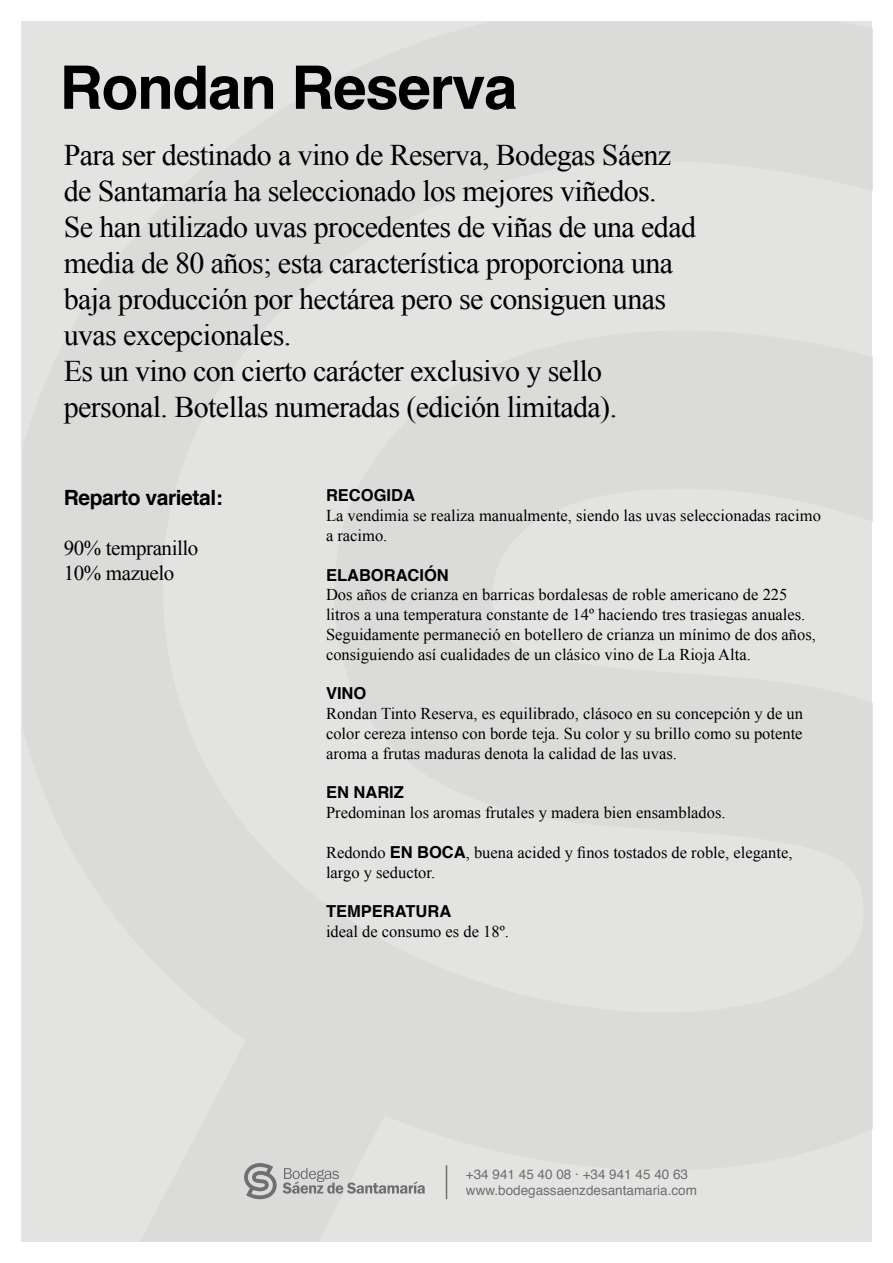
<style>
.page{position:relative;width:893px;height:1263px;background:#fff}
.page>*{position:absolute;margin:0;border:0;box-sizing:border-box;transform-origin:0 0}
.t1{font:700 60px "Helvetica";letter-spacing:-.02em;color:#000}
.t2{font:30px/36px "Times New Roman";letter-spacing:-.02em;color:#000}
.t3{font:21px/25.2px "Times New Roman";letter-spacing:-.02em;color:#000}
.t4{font:700 21px "Helvetica";letter-spacing:-.02em;color:#000}
.t5{font:16.5px/19.8px "Times New Roman";color:#000}
.t6{font:700 16.5px "Helvetica";color:#000}
.t7{font:13.5px/16.2px "Helvetica";color:#706f6f}
.s1{font-family:"Helvetica";font-weight:700}
</style>
<div class="page">
<div style="left:22px;top:21px;width:851px;height:1221px;background:#dbdbda"></div>
<svg style="left:283px;top:1168px;width:142px;height:26px;background:#c2c2c1"></svg>
<svg style="left:244px;top:1163px;width:33px;height:36px"></svg>
<hr style="left:446px;top:1165px;width:1px;height:34px;background:#706f6f">
<h1 class="t1" style="left:60px;top:39px;width:459px">Rondan Reserva</h1>
<p class="t2" style="left:64px;top:137px;width:634px">Para ser destinado a vino de Reserva, Bodegas Sáenz de Santamaría ha seleccionado los mejores viñedos.<br>Se han utilizado uvas procedentes de viñas de una edad media de 80 años; esta característica proporciona una baja producción por hectárea pero se consiguen unas uvas excepcionales.<br>Es un vino con cierto carácter exclusivo y sello personal. Botellas numeradas (edición limitada).</p>
<p class="t4" style="left:64px;top:480px;width:160px">Reparto varietal:</p>
<p class="t3" style="left:64px;top:535px;width:136px">90% tempranillo<br>10% mazuelo</p>
<p class="t6" style="left:326px;top:482px;width:90px">RECOGIDA</p>
<p class="t5" style="left:326px;top:505px;width:496px">La vendimia se realiza manualmente, siendo las uvas seleccionadas racimo a racimo.</p>
<p class="t6" style="left:326px;top:561px;width:124px">ELABORACIÓN</p>
<p class="t5" style="left:326px;top:585px;width:491px">Dos años de crianza en barricas bordalesas de roble americano de 225 litros a una temperatura constante de 14º haciendo tres trasiegas anuales.<br>Seguidamente permaneció en botellero de crianza un mínimo de dos años, consiguiendo así cualidades de un clásico vino de La Rioja Alta.</p>
<p class="t6" style="left:326px;top:680px;width:42px">VINO</p>
<p class="t5" style="left:326px;top:703px;width:479px;text-align:justify">Rondan Tinto Reserva, es equilibrado, clásoco en su concepción y de un color cereza intenso con borde teja. Su color y su brillo como su potente aroma a frutas maduras denota la calidad de las uvas.</p>
<p class="t6" style="left:326px;top:779px;width:79px">EN NARIZ</p>
<p class="t5" style="left:326px;top:802px;width:401px">Predominan los aromas frutales y madera bien ensamblados.</p>
<p class="t5" style="left:326px;top:842px;width:468px">Redondo <span class="s1">EN BOCA</span>, buena acided y finos tostados de roble, elegante, largo y seductor.</p>
<p class="t6" style="left:326px;top:898px;width:127px">TEMPERATURA</p>
<p class="t5" style="left:326px;top:921px;width:184px">ideal de consumo es de 18º.</p>
<p class="t7" style="left:466px;top:1166px;width:233px">+34 941 45 40 08 · +34 941 45 40 63 www.bodegassaenzdesantamaria.com</p>
</div>
